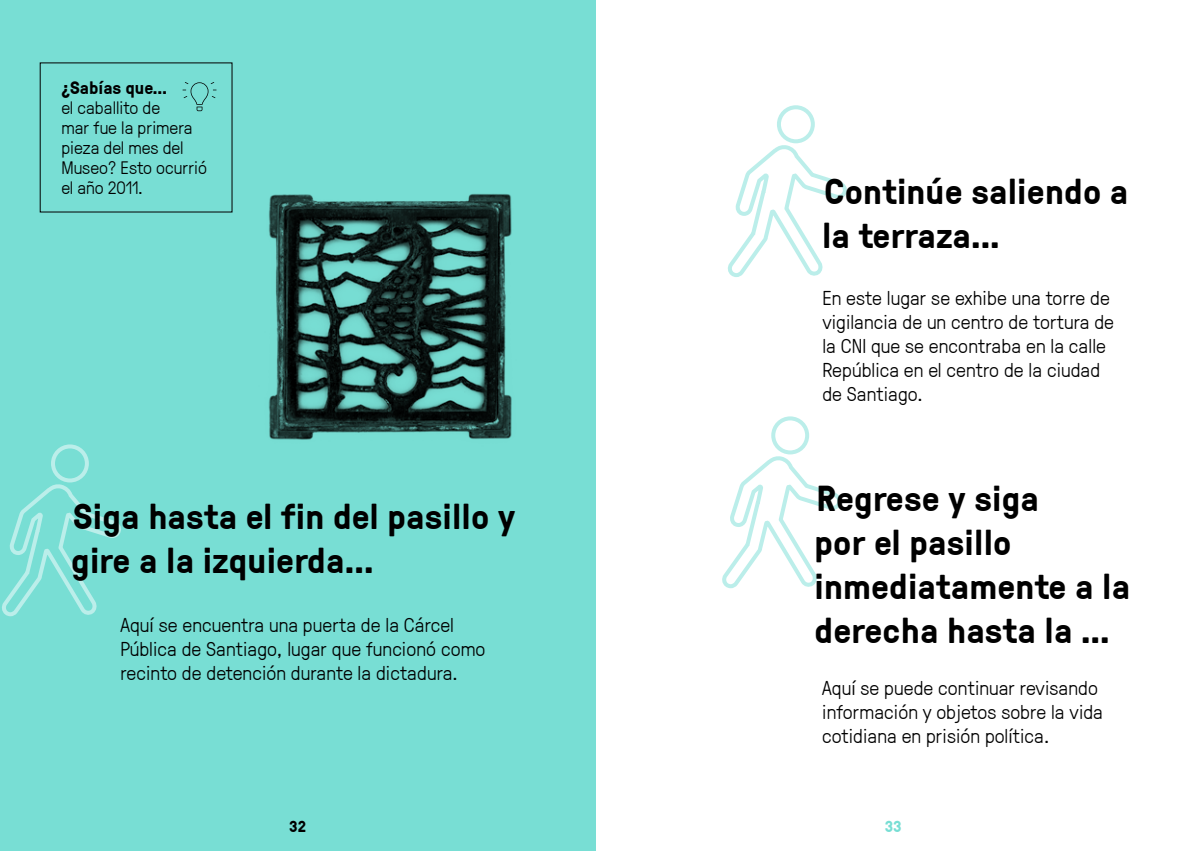
<style>
.page{position:relative;width:1191px;height:851px;background:#fff}
.page>*{position:absolute;margin:0;border:0;box-sizing:border-box;transform-origin:0 0}
.t1{font:700 36px/44px "GT Pressura";letter-spacing:.005em;color:#000}
.t2{font:300 20px/24px "GT Pressura";letter-spacing:.005em;color:#000}
.t3{font:300 18px/20px "GT Pressura";color:#000}
.t4{font:700 18px "GT Pressura";color:#000}
.t5{font:700 16px "GT Pressura";color:#000}
.t6{font:700 16px "GT Pressura";color:#78ded4}
</style>
<div class="page">
<div style="left:0;top:0;width:595px;height:850px;background:#78ded4"></div>
<svg style="left:723px;top:416px;width:117px;height:173px"></svg>
<svg style="left:3px;top:444px;width:117px;height:173px"></svg>
<svg style="left:729px;top:105px;width:116px;height:172px"></svg>
<svg style="left:182px;top:82px;width:34px;height:29px"></svg>
<img style="left:268px;top:194px;width:244px;height:246px">
<p class="t4" style="left:61px;top:74px;width:107px">¿Sabías que…</p>
<p class="t3" style="left:61px;top:96px;width:147px">el caballito de<br>mar fue la primera pieza del mes del<br>Museo? Esto ocurrió el año 2011.</p>
<h1 class="t1" style="left:71px;top:492px;width:445px">Siga hasta el fin del pasillo y gire a la izquierda...</h1>
<p class="t2" style="left:120px;top:612px;width:367px">Aquí se encuentra una puerta de la Cárcel<br>Pública de Santiago, lugar que funcionó como recinto de detención durante la dictadura.</p>
<h1 class="t1" style="left:822px;top:168px;width:308px">Continúe saliendo a la terraza...</h1>
<p class="t2" style="left:822px;top:284px;width:293px">En este lugar se exhibe una torre de vigilancia de un centro de tortura de la CNI que se encontraba en la calle<br>República en el centro de la ciudad de Santiago.</p>
<h1 class="t1" style="left:814px;top:475px;width:317px">Regrese y siga<br>por el pasillo inmediatamente a la derecha hasta la …</h1>
<p class="t2" style="left:822px;top:675px;width:282px">Aquí se puede continuar revisando información y objetos sobre la vida cotidiana en prisión política.</p>
<p class="t5" style="left:289px;top:814px;width:18px">32</p>
<p class="t6" style="left:884px;top:814px;width:18px">33</p>
</div>
